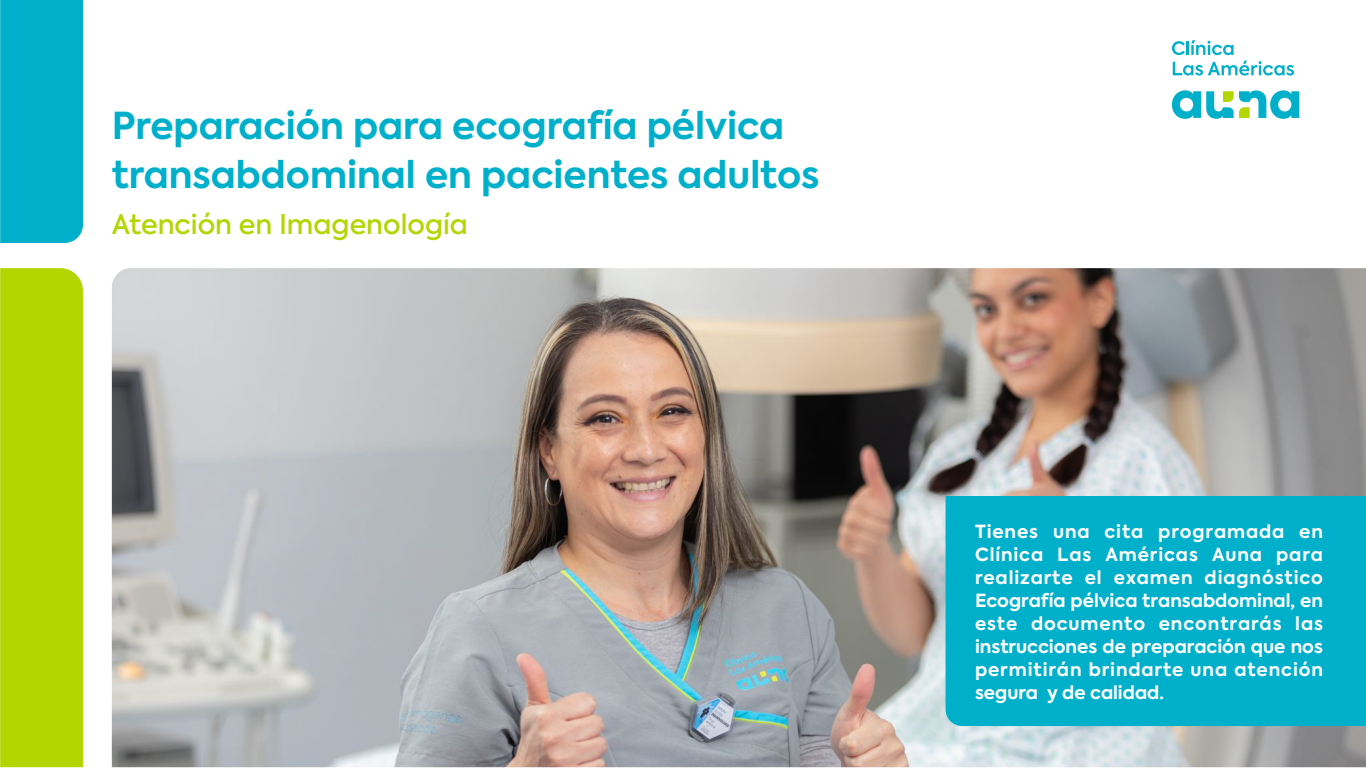
<style>
.page{position:relative;width:1366px;height:768px;background:#fff}
.page>*{position:absolute;margin:0;border:0;box-sizing:border-box;transform-origin:0 0}
.t1{font:700 37px/49px "Axiforma";color:#00b0cb}
.t2{font:500 27px "Axiforma";color:#b3d500}
.t3{font:700 18px/23px "Axiforma";letter-spacing:.05em;color:#fff;text-align:justify}
</style>
<div class="page">
<img style="left:112px;top:268px;width:1254px;height:499px">
<div style="left:946px;top:496px;width:420px;height:230px;background:#00b0cb"></div>
<div style="left:0;top:0;width:83px;height:243px;background:#00b0ca"></div>
<div style="left:0;top:268px;width:83px;height:499px;background:#b3d500"></div>
<svg style="left:1172px;top:90px;width:127px;height:29px"></svg>
<svg style="left:1172px;top:41px;width:13px;height:14px"></svg>
<hr style="left:1186px;top:41px;width:3px;height:14px;background:#00b0ca">
<svg style="left:1191px;top:40px;width:43px;height:15px"></svg>
<svg style="left:1173px;top:61px;width:121px;height:15px"></svg>
<h1 class="t1" style="left:112px;top:102px;width:709px">Preparación para ecografía pélvica transabdominal en pacientes adultos</h1>
<h2 class="t2" style="left:112px;top:207px;width:358px">Atención en Imagenología</h2>
<p class="t3" style="left:975px;top:520px;width:350px">Tienes una cita programada en Clínica Las Américas Auna para realizarte el examen diagnóstico Ecografía pélvica transabdominal, en este documento encontrarás las instrucciones de preparación que nos permitirán brindarte una atención segura y de calidad.</p>
</div>
